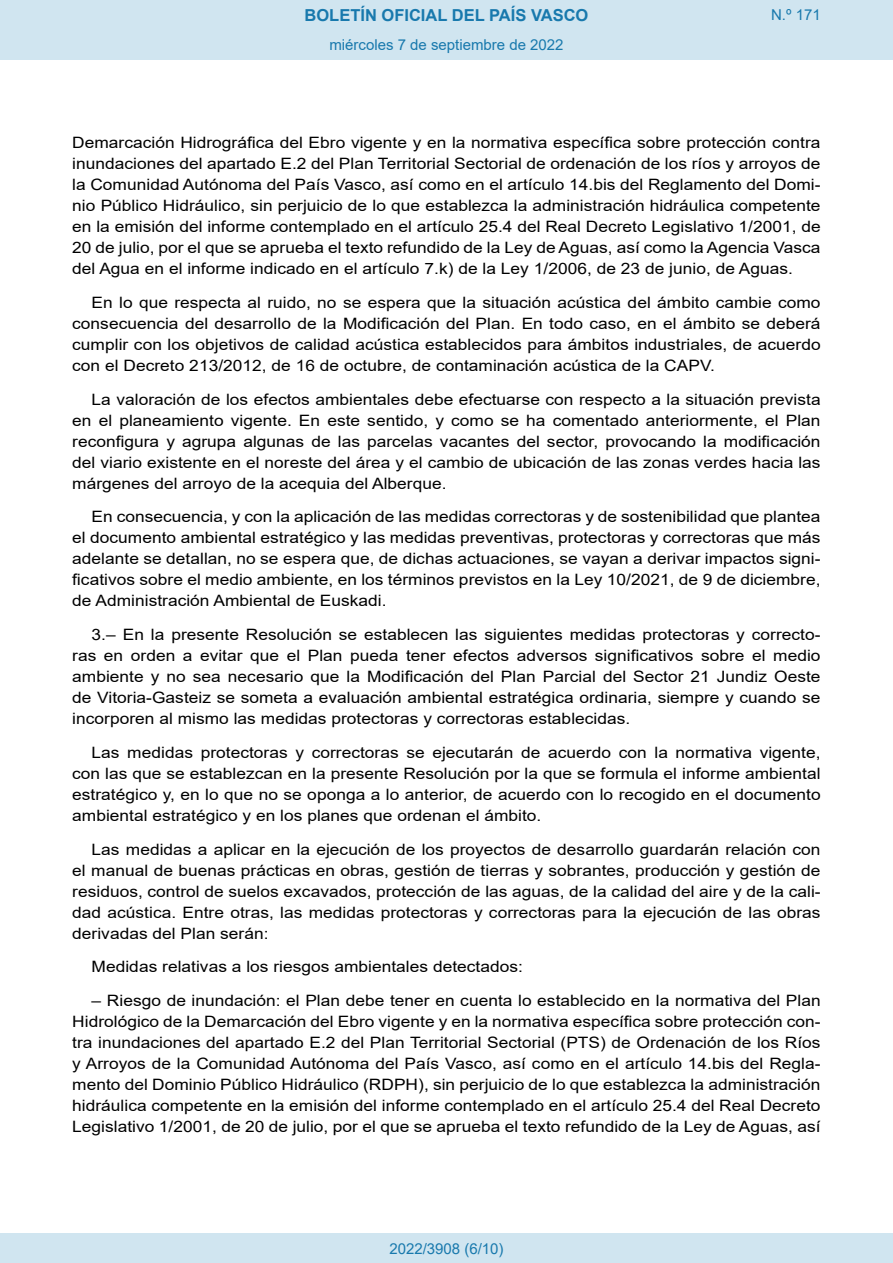
<style>
.page{position:relative;width:893px;height:1263px;background:#fff}
.page>*{position:absolute;margin:0;border:0;box-sizing:border-box;transform-origin:0 0}
.t1{font:700 16.5px "Arial";color:#1879ad}
.BOPVDetalle{font:15.6px/21px "Arial";color:#000;text-align:justify;scale:1.11 1}
.Paginacion_Centro{font:15px "Arial";color:#1879ad}
</style>
<div class="page">
<div style="left:0;top:0;width:893px;height:60px;background:#d0e5f0"></div>
<div style="left:0;top:1233px;width:893px;height:30px;background:#d0e5f0"></div>
<p class="t1" style="left:305px;top:3px;width:285px">BOLETÍN OFICIAL DEL PAÍS VASCO</p>
<p class="Paginacion_Centro" style="left:329px;top:35px;width:236px">miércoles 7 de septiembre de 2022</p>
<p class="Paginacion_Centro" style="left:771px;top:5px;width:51px">N.º 171</p>
<p class="BOPVDetalle" style="left:72px;top:132px;width:676px">Demarcación Hidrográfica del Ebro vigente y en la normativa específica sobre protección contra inundaciones del apartado E.2 del Plan Territorial Sectorial de ordenación de los ríos y arroyos de la Comunidad Autónoma del País Vasco, así como en el artículo 14.bis del Reglamento del Domi&shy;nio Público Hidráulico, sin perjuicio de lo que establezca la administración hidráulica competente en la emisión del informe contemplado en el artículo 25.4 del Real Decreto Legislativo 1/2001, de 20 de julio, por el que se aprueba el texto refundido de la Ley de Aguas, así como la Agencia Vasca del Agua en el informe indicado en el artículo 7.k) de la Ley 1/2006, de 23 de junio, de Aguas.</p>
<p class="BOPVDetalle" style="left:72px;top:292px;width:676px;text-indent:19px">En lo que respecta al ruido, no se espera que la situación acústica del ámbito cambie como consecuencia del desarrollo de la Modificación del Plan. En todo caso, en el ámbito se deberá cumplir con los objetivos de calidad acústica establecidos para ámbitos industriales, de acuerdo con el Decreto 213/2012, de 16 de octubre, de contaminación acústica de la CAPV.</p>
<p class="BOPVDetalle" style="left:72px;top:389px;width:676px;text-indent:19px">La valoración de los efectos ambientales debe efectuarse con respecto a la situación prevista en el planeamiento vigente. En este sentido, y como se ha comentado anteriormente, el Plan reconfigura y agrupa algunas de las parcelas vacantes del sector, provocando la modificación del viario existente en el noreste del área y el cambio de ubicación de las zonas verdes hacia las márgenes del arroyo de la acequia del Alberque.</p>
<p class="BOPVDetalle" style="left:72px;top:506px;width:676px;text-indent:19px">En consecuencia, y con la aplicación de las medidas correctoras y de sostenibilidad que plantea el documento ambiental estratégico y las medidas preventivas, protectoras y correctoras que más adelante se detallan, no se espera que, de dichas actuaciones, se vayan a derivar impactos signi&shy;ficativos sobre el medio ambiente, en los términos previstos en la Ley 10/2021, de 9 de diciembre, de Administración Ambiental de Euskadi.</p>
<p class="BOPVDetalle" style="left:72px;top:624px;width:676px;text-indent:19px">3.– En la presente Resolución se establecen las siguientes medidas protectoras y correcto&shy;ras en orden a evitar que el Plan pueda tener efectos adversos significativos sobre el medio ambiente y no sea necesario que la Modificación del Plan Parcial del Sector 21 Jundiz Oeste de Vitoria-Gasteiz se someta a evaluación ambiental estratégica ordinaria, siempre y cuando se incorporen al mismo las medidas protectoras y correctoras establecidas.</p>
<p class="BOPVDetalle" style="left:72px;top:742px;width:676px;text-indent:19px">Las medidas protectoras y correctoras se ejecutarán de acuerdo con la normativa vigente, con las que se establezcan en la presente Resolución por la que se formula el informe ambiental estratégico y, en lo que no se oponga a lo anterior, de acuerdo con lo recogido en el documento ambiental estratégico y en los planes que ordenan el ámbito.</p>
<p class="BOPVDetalle" style="left:72px;top:839px;width:676px;text-indent:19px">Las medidas a aplicar en la ejecución de los proyectos de desarrollo guardarán relación con el manual de buenas prácticas en obras, gestión de tierras y sobrantes, producción y gestión de residuos, control de suelos excavados, protección de las aguas, de la calidad del aire y de la cali&shy;dad acústica. Entre otras, las medidas protectoras y correctoras para la ejecución de las obras derivadas del Plan serán:</p>
<p class="BOPVDetalle" style="left:92px;top:956px;width:390px">Medidas relativas a los riesgos ambientales detectados:</p>
<p class="BOPVDetalle" style="left:72px;top:990px;width:676px;text-indent:19px">– Riesgo de inundación: el Plan debe tener en cuenta lo establecido en la normativa del Plan Hidrológico de la Demarcación del Ebro vigente y en la normativa específica sobre protección con&shy;tra inundaciones del apartado E.2 del Plan Territorial Sectorial (PTS) de Ordenación de los Ríos y Arroyos de la Comunidad Autónoma del País Vasco, así como en el artículo 14.bis del Regla&shy;mento del Dominio Público Hidráulico (RDPH), sin perjuicio de lo que establezca la administración hidráulica competente en la emisión del informe contemplado en el artículo 25.4 del Real Decreto Legislativo 1/2001, de 20 de julio, por el que se aprueba el texto refundido de la Ley de Aguas, así</p>
<p class="Paginacion_Centro" style="left:389px;top:1238px;width:116px">2022/3908 (6/10)</p>
</div>
